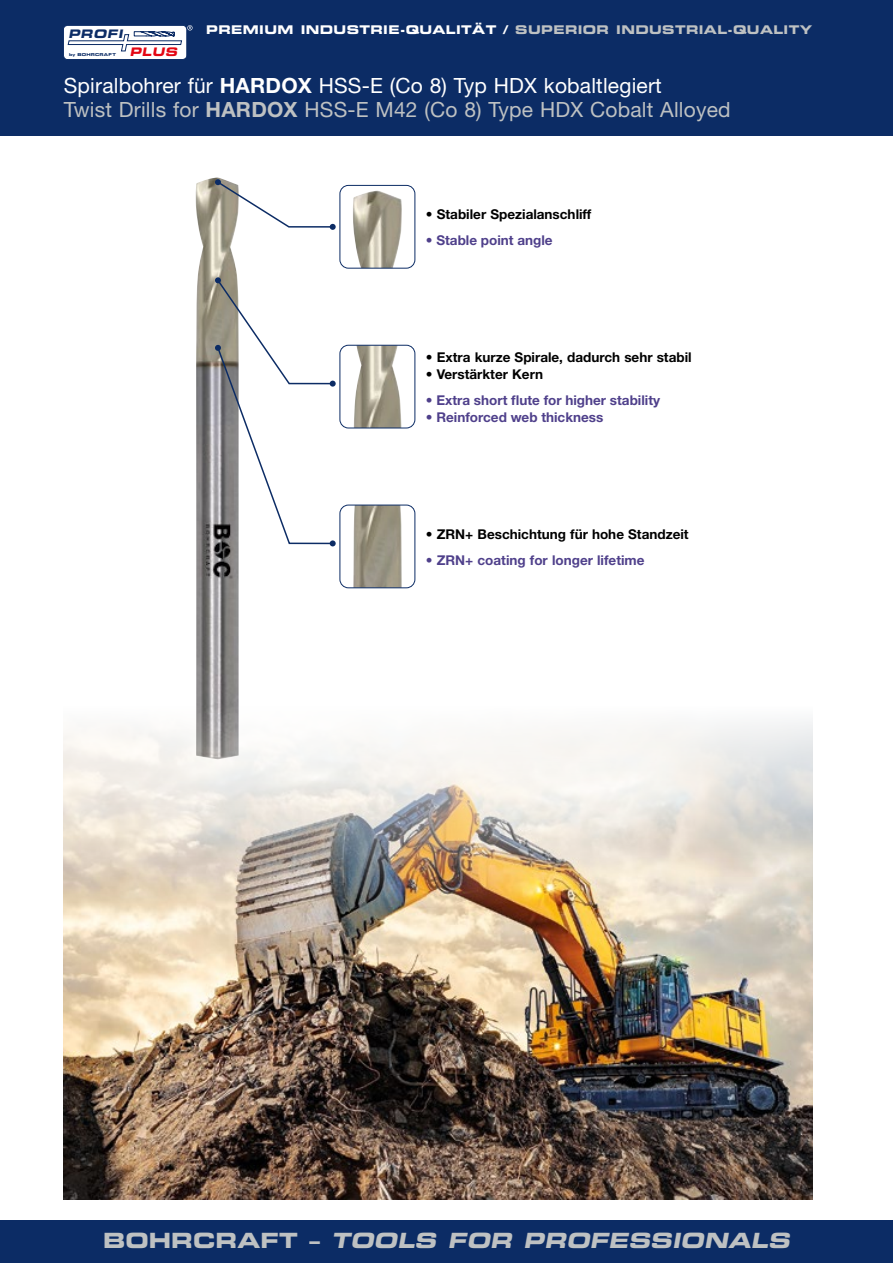
<style>
.page{position:relative;width:893px;height:1263px;background:#fff}
.page>*{position:absolute;margin:0;border:0;box-sizing:border-box;transform-origin:0 0}
.t1{font:21px/24px "Helvetica Neue";letter-spacing:.01em;color:#bec1c2}
.t2{font:italic 21px "Eurostile Bold Extended Two";color:#bec1c2}
.t3{font:700 13.5px "Helvetica Neue";color:#000}
.t4{font:700 13.5px "Helvetica Neue";color:#4f408b}
.t5{font:12px "Eurostile Bold Extended Two";letter-spacing:.03em;color:#fff}
.t6{font:italic 11.7px "Eurostile Bold Extended Two";color:#0c2c65}
.t7{font:italic 11.7px "Eurostile Bold Extended Two";color:#e30613}
.t8{font:3.9px "Eurostile Bold Extended Two";letter-spacing:.05em;color:#0c2c65}
.s1{color:#bec1c2}
.s2{color:#fff}
.s3{font-weight:700;color:#fff}
.s4{font-weight:700}
.s5{font-style:normal}
</style>
<div class="page">
<div style="left:0;top:0;width:893px;height:136px;background:#0c2c65"></div>
<div style="left:0;top:1220px;width:893px;height:43px;background:#0c2c65"></div>
<div style="left:63px;top:25px;width:124px;height:35px;background:#fff;border-radius:4px"></div>
<div style="left:63px;top:25px;width:124px;height:35px;border:1px solid #0c2c65;border-radius:4px"></div>
<svg style="left:68px;top:25px;width:125px;height:26px"></svg>
<img style="left:196px;top:178px;width:43px;height:528px">
<img style="left:353px;top:191px;width:49px;height:76px">
<div style="left:340px;top:185px;width:75px;height:84px;border:1px solid #0c2c65;border-radius:9px"></div>
<img style="left:354px;top:347px;width:47px;height:79px">
<div style="left:340px;top:345px;width:75px;height:83px;border:1px solid #0c2c65;border-radius:9px"></div>
<img style="left:353px;top:507px;width:49px;height:79px">
<div style="left:340px;top:505px;width:75px;height:83px;border:1px solid #0c2c65;border-radius:9px"></div>
<svg style="left:215px;top:179px;width:121px;height:51px"></svg>
<svg style="left:215px;top:277px;width:121px;height:269px"></svg>
<img style="left:64px;top:706px;width:748px;height:493px">
<p class="t6" style="left:68px;top:26px;width:59px">PROFI</p>
<p class="t8" style="left:69px;top:52px;width:48px">by BOHRCRAFT</p>
<p class="t7" style="left:130px;top:44px;width:52px">PLUS</p>
<p class="t5" style="left:206px;top:21px;width:607px">PREMIUM INDUSTRIE-QUALITÄT / <span class="s1">SUPERIOR INDUSTRIAL-QUALITY</span></p>
<h1 class="t1" style="left:64px;top:73px;width:668px"><span class="s2">Spiralbohrer für</span> <span class="s3">HARDOX</span> <span class="s2">HSS-E (Co 8) Typ HDX kobaltlegiert<br></span>Twist Drills for <span class="s4">HARDOX</span> HSS-E M42 (Co 8) Type HDX Cobalt Alloyed</h1>
<p class="t3" style="left:426px;top:206px;width:167px">• Stabiler Spezialanschliff</p>
<p class="t4" style="left:426px;top:232px;width:128px">• Stable point angle</p>
<p class="t3" style="left:426px;top:349px;width:267px">• Extra kurze Spirale, dadurch sehr stabil</p>
<p class="t3" style="left:426px;top:366px;width:119px">• Verstärkter Kern</p>
<p class="t4" style="left:426px;top:392px;width:236px">• Extra short flute for higher stability</p>
<p class="t4" style="left:426px;top:409px;width:179px">• Reinforced web thickness</p>
<p class="t3" style="left:426px;top:526px;width:264px">• ZRN+ Beschichtung für hohe Standzeit</p>
<p class="t4" style="left:426px;top:551px;width:220px">• ZRN+ coating for longer lifetime</p>
<h1 class="t2" style="left:103px;top:1226px;width:693px"><span class="s5">B O H R C R A F T –</span> TOOLS FOR PROFESSIONALS</h1>
</div>
